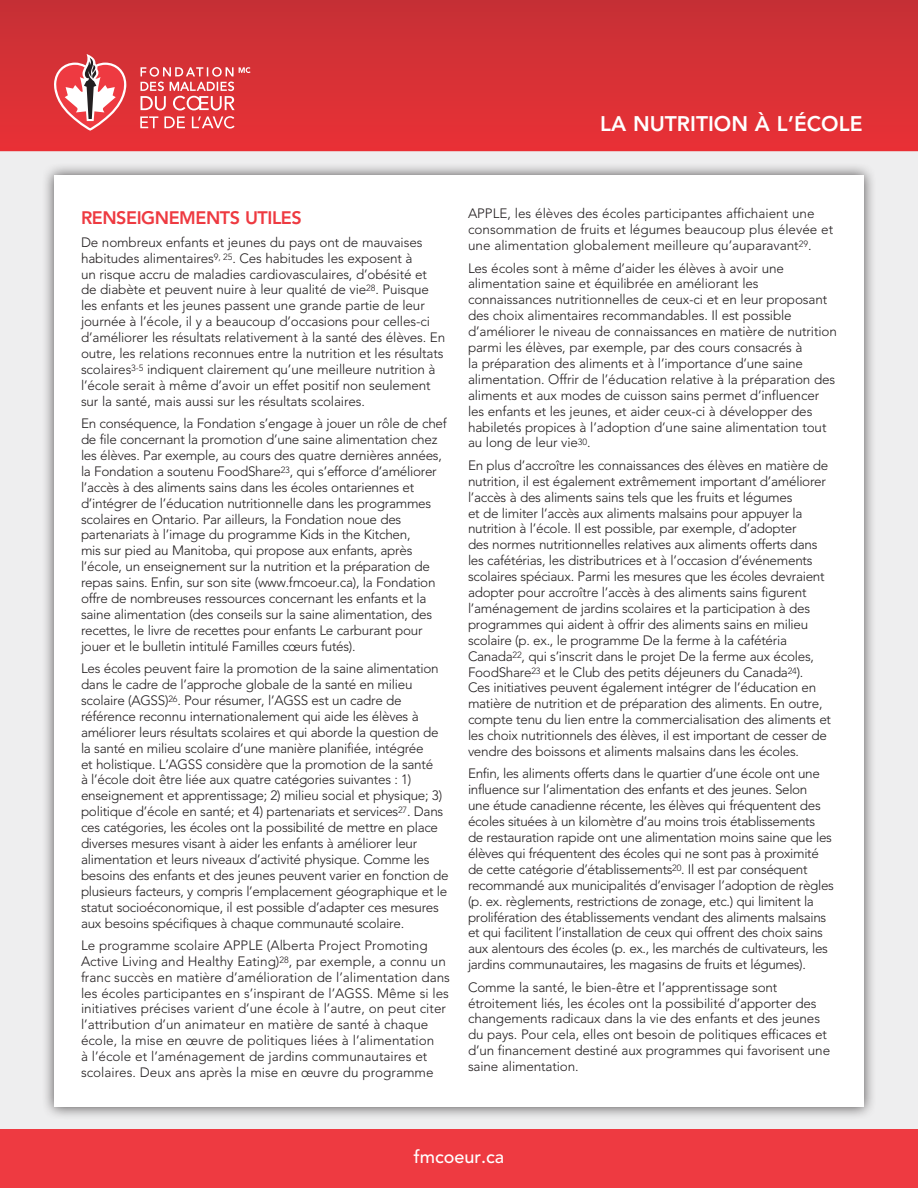
<style>
.page{position:relative;width:918px;height:1188px;background:#eeeeef}
.page>*{position:absolute;margin:0;border:0;box-sizing:border-box;transform-origin:0 0}
.t1{font:800 21px "Avenir";color:#fff}
.HEAD{font:800 18px "Avenir";letter-spacing:-.025em;color:#ee3a41}
.t2{font:500 18px "Avenir";color:#fff}
.bodycopy{font:300 13.5px/15.9px "Avenir";letter-spacing:-.02em;color:#231f20}
.bodycopy-2{font:300 13.5px/15.9px "Avenir";color:#231f20}
</style>
<div class="page">
<div style="left:0;top:0;width:918px;height:151px;background:linear-gradient(to bottom,#c53036,#e93136)"></div>
<svg style="left:0;top:0;width:1px;height:151px"></svg>
<div style="left:0;top:1129px;width:918px;height:59px;background:#ee3a41"></div>
<svg style="left:54px;top:54px;width:72px;height:77px;background:#df6c70"></svg>
<svg style="left:140px;top:67px;width:111px;height:62px;background:#e35c60"></svg>
<div style="left:42px;top:163px;width:835px;height:957px;background:#231f20;opacity:.75"></div>
<div style="left:54px;top:176px;width:810px;height:931px;background:#fff"></div>
<h1 class="t1" style="left:600px;top:111px;width:264px">LA NUTRITION À L’ÉCOLE</h1>
<p class="HEAD" style="left:81px;top:207px;width:222px">RENSEIGNEMENTS UTILES</p>
<p class="bodycopy" style="left:81px;top:234px;width:366px">De nombreux enfants et jeunes du pays ont de mauvaises habitudes alimentaires<sup>9,</sup> <sup>25</sup>. Ces habitudes les exposent à<br>un risque accru de maladies cardiovasculaires, d’obésité et de diabète et peuvent nuire à leur qualité de vie<sup>28</sup>. Puisque les enfants et les jeunes passent une grande partie de leur journée à l’école, il y a beaucoup d’occasions pour celles-ci d’améliorer les résultats relativement à la santé des élèves. En outre, les relations reconnues entre la nutrition et les résultats scolaires<sup>3-5</sup> indiquent clairement qu’une meilleure nutrition à l’école serait à même d’avoir un effet positif non seulement sur la santé, mais aussi sur les résultats scolaires.</p>
<p class="bodycopy" style="left:81px;top:416px;width:367px">En conséquence, la Fondation s’engage à jouer un rôle de chef de file concernant la promotion d’une saine alimentation chez les élèves. Par exemple, au cours des quatre dernières années, la Fondation a soutenu FoodShare<sup>23</sup>, qui s’efforce d’améliorer l’accès à des aliments sains dans les écoles ontariennes et d’intégrer de l’éducation nutritionnelle dans les programmes scolaires en Ontario. Par ailleurs, la Fondation noue des partenariats à l’image du programme Kids in the Kitchen,<br>mis sur pied au Manitoba, qui propose aux enfants, après l’école, un enseignement sur la nutrition et la préparation de repas sains. Enfin, sur son site (www.fmcoeur.ca), la Fondation offre de nombreuses ressources concernant les enfants et la saine alimentation (des conseils sur la saine alimentation, des recettes, le livre de recettes pour enfants Le carburant pour jouer et le bulletin intitulé Familles cœurs futés).</p>
<p class="bodycopy" style="left:81px;top:660px;width:369px">Les écoles peuvent faire la promotion de la saine alimentation dans le cadre de l’approche globale de la santé en milieu scolaire (AGSS)<sup>26</sup>. Pour résumer, l’AGSS est un cadre de référence reconnu internationalement qui aide les élèves à améliorer leurs résultats scolaires et qui aborde la question de la santé en milieu scolaire d’une manière planifiée, intégrée<br>et holistique. L’AGSS considère que la promotion de la santé<br>à l’école doit être liée aux quatre catégories suivantes : 1) enseignement et apprentissage; 2) milieu social et physique; 3) politique d’école en santé; et 4) partenariats et services<sup>27</sup>. Dans ces catégories, les écoles ont la possibilité de mettre en place diverses mesures visant à aider les enfants à améliorer leur alimentation et leurs niveaux d’activité physique. Comme les besoins des enfants et des jeunes peuvent varier en fonction de plusieurs facteurs, y compris l’emplacement géographique et le statut socioéconomique, il est possible d’adapter ces mesures aux besoins spécifiques à chaque communauté scolaire.</p>
<p class="bodycopy-2" style="left:81px;top:937px;width:371px">Le programme scolaire APPLE (Alberta Project Promoting Active Living and Healthy Eating)<sup>28</sup>, par exemple, a connu un franc succès en matière d’amélioration de l’alimentation dans les écoles participantes en s’inspirant de l’AGSS. Même si les initiatives précises varient d’une école à l’autre, on peut citer l’attribution d’un animateur en matière de santé à chaque école, la mise en œuvre de politiques liées à l’alimentation<br>à l’école et l’aménagement de jardins communautaires et scolaires. Deux ans après la mise en œuvre du programme</p>
<p class="bodycopy-2" style="left:468px;top:206px;width:367px">APPLE, les élèves des écoles participantes affichaient une consommation de fruits et légumes beaucoup plus élevée et une alimentation globalement meilleure qu’auparavant<sup>29</sup>.</p>
<p class="bodycopy" style="left:468px;top:260px;width:370px">Les écoles sont à même d’aider les élèves à avoir une alimentation saine et équilibrée en améliorant les connaissances nutritionnelles de ceux-ci et en leur proposant des choix alimentaires recommandables. Il est possible d’améliorer le niveau de connaissances en matière de nutrition parmi les élèves, par exemple, par des cours consacrés à<br>la préparation des aliments et à l’importance d’une saine alimentation. Offrir de l’éducation relative à la préparation des aliments et aux modes de cuisson sains permet d’influencer les enfants et les jeunes, et aider ceux-ci à développer des habiletés propices à l’adoption d’une saine alimentation tout au long de leur vie<sup>30</sup>.</p>
<p class="bodycopy" style="left:468px;top:457px;width:365px">En plus d’accroître les connaissances des élèves en matière de nutrition, il est également extrêmement important d’améliorer l’accès à des aliments sains tels que les fruits et légumes<br>et de limiter l’accès aux aliments malsains pour appuyer la nutrition à l’école. Il est possible, par exemple, d’adopter<br>des normes nutritionnelles relatives aux aliments offerts dans les cafétérias, les distributrices et à l’occasion d’événements scolaires spéciaux. Parmi les mesures que les écoles devraient adopter pour accroître l’accès à des aliments sains figurent l’aménagement de jardins scolaires et la participation à des programmes qui aident à offrir des aliments sains en milieu scolaire (p. ex., le programme De la ferme à la cafétéria Canada<sup>22</sup>, qui s’inscrit dans le projet De la ferme aux écoles, FoodShare<sup>23</sup> et le Club des petits déjeuners du Canada<sup>24</sup>).<br>Ces initiatives peuvent également intégrer de l’éducation en matière de nutrition et de préparation des aliments. En outre, compte tenu du lien entre la commercialisation des aliments et les choix nutritionnels des élèves, il est important de cesser de vendre des boissons et aliments malsains dans les écoles.</p>
<p class="bodycopy" style="left:468px;top:766px;width:367px">Enfin, les aliments offerts dans le quartier d’une école ont une influence sur l’alimentation des enfants et des jeunes. Selon<br>une étude canadienne récente, les élèves qui fréquentent des écoles situées à un kilomètre d’au moins trois établissements de restauration rapide ont une alimentation moins saine que les élèves qui fréquentent des écoles qui ne sont pas à proximité de cette catégorie d’établissements<sup>20</sup>. Il est par conséquent recommandé aux municipalités d’envisager l’adoption de règles (p. ex. règlements, restrictions de zonage, etc.) qui limitent la prolifération des établissements vendant des aliments malsains et qui facilitent l’installation de ceux qui offrent des choix sains aux alentours des écoles (p. ex., les marchés de cultivateurs, les jardins communautaires, les magasins de fruits et légumes).</p>
<p class="bodycopy" style="left:468px;top:979px;width:364px">Comme la santé, le bien-être et l’apprentissage sont étroitement liés, les écoles ont la possibilité d’apporter des changements radicaux dans la vie des enfants et des jeunes du pays. Pour cela, elles ont besoin de politiques efficaces et d’un financement destiné aux programmes qui favorisent une saine alimentation.</p>
<h2 class="t2" style="left:414px;top:1146px;width:92px">fmcoeur.ca</h2>
</div>
